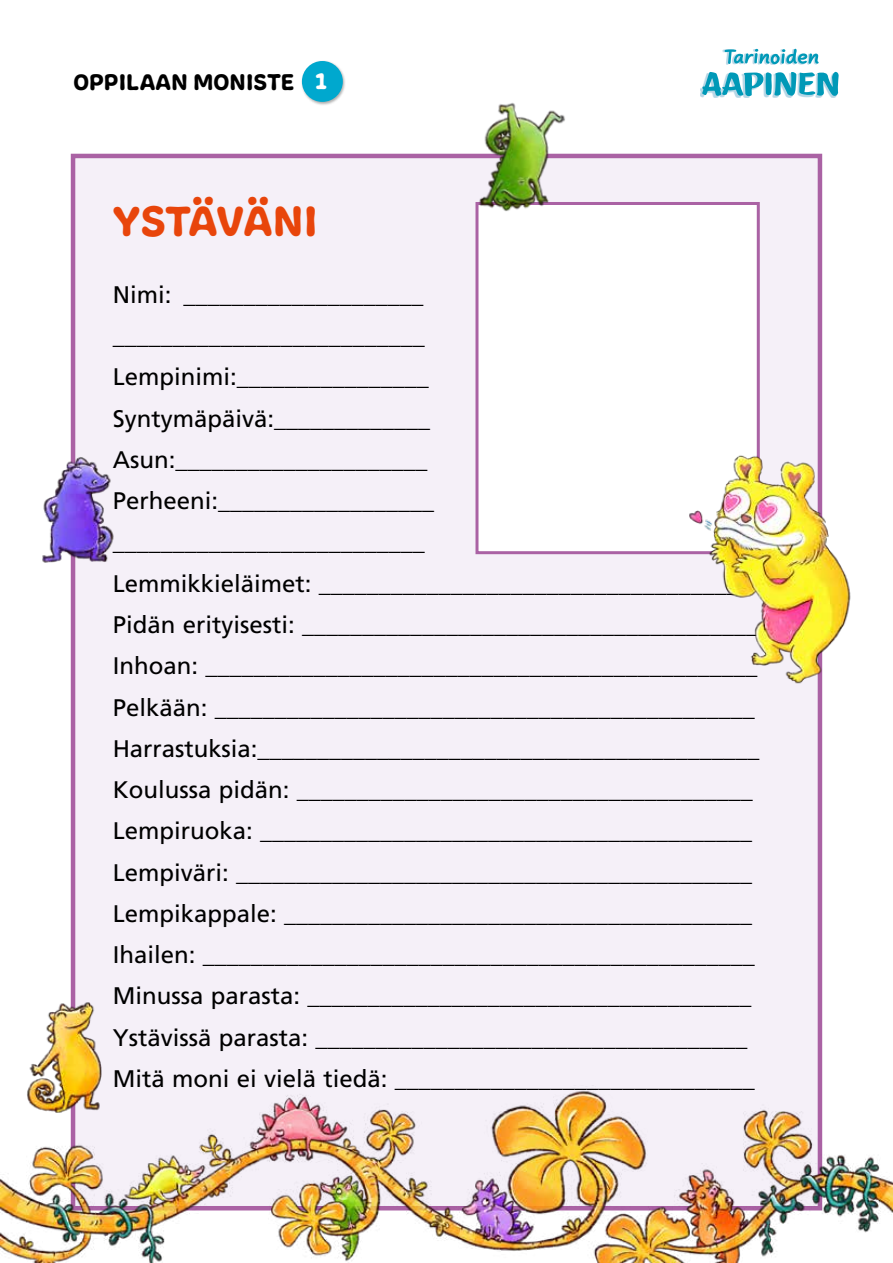
<style>
.page{position:relative;width:893px;height:1263px;background:#fff}
.page>*{position:absolute;margin:0;border:0;box-sizing:border-box;transform-origin:0 0}
.t1{font:45px "Freude";letter-spacing:-.01em;color:#e8450b}
.t2{font:24px/41.2px "Ottiger Roman";color:#000}
.t3{font:24px "Freude";letter-spacing:.015em;color:#000}
.s1{color:#fff}
</style>
<div class="page">
<div style="left:301px;top:60px;width:45px;height:45px;background:#000;opacity:.32"></div>
<div style="left:302px;top:61px;width:41px;height:41px;background:#00a8ce;border-radius:50%"></div>
<div style="left:700px;top:73px;width:137px;height:25px;background:#0071a5;opacity:.29"></div>
<svg style="left:702px;top:72px;width:137px;height:24px"></svg>
<div style="left:723px;top:49px;width:94px;height:16px;background:#0071a5;opacity:.29"></div>
<svg style="left:725px;top:49px;width:94px;height:15px"></svg>
<div style="left:71px;top:154px;width:751px;height:1056px;background:#f5f0f8;border:4px solid #aa62a4"></div>
<div style="left:475px;top:202px;width:285px;height:352px;background:#fff;border:3px solid #aa62a4"></div>
<img style="left:46px;top:986px;width:48px;height:48px">
<img style="left:0;top:1034px;width:893px;height:229px">
<img style="left:648px;top:432px;width:203px;height:261px">
<img style="left:428px;top:103px;width:184px;height:129px">
<img style="left:42px;top:444px;width:72px;height:132px">
<p class="t3" style="left:74px;top:68px;width:255px">OPPILAAN MONISTE <span class="s1">1</span></p>
<h1 class="t1" style="left:113px;top:193px;width:206px">YSTÄVÄNI</h1>
<p class="t2" style="left:113px;top:274px;width:648px">Nimi: ____________________<br>__________________________<br>Lempinimi:________________<br>Syntymäpäivä:_____________<br>Asun:_____________________<br>Perheeni:__________________<br>__________________________<br>Lemmikkieläimet: ____________________________________ Pidän erityisesti: ______________________________________ Inhoan: ______________________________________________ Pelkään: _____________________________________________ Harrastuksia:__________________________________________ Koulussa pidän: ______________________________________ Lempiruoka: _________________________________________ Lempiväri: ___________________________________________ Lempikappale: _______________________________________ Ihailen: ______________________________________________ Minussa parasta: _____________________________________ Ystävissä parasta: ____________________________________ Mitä moni ei vielä tiedä: ______________________________</p>
</div>
